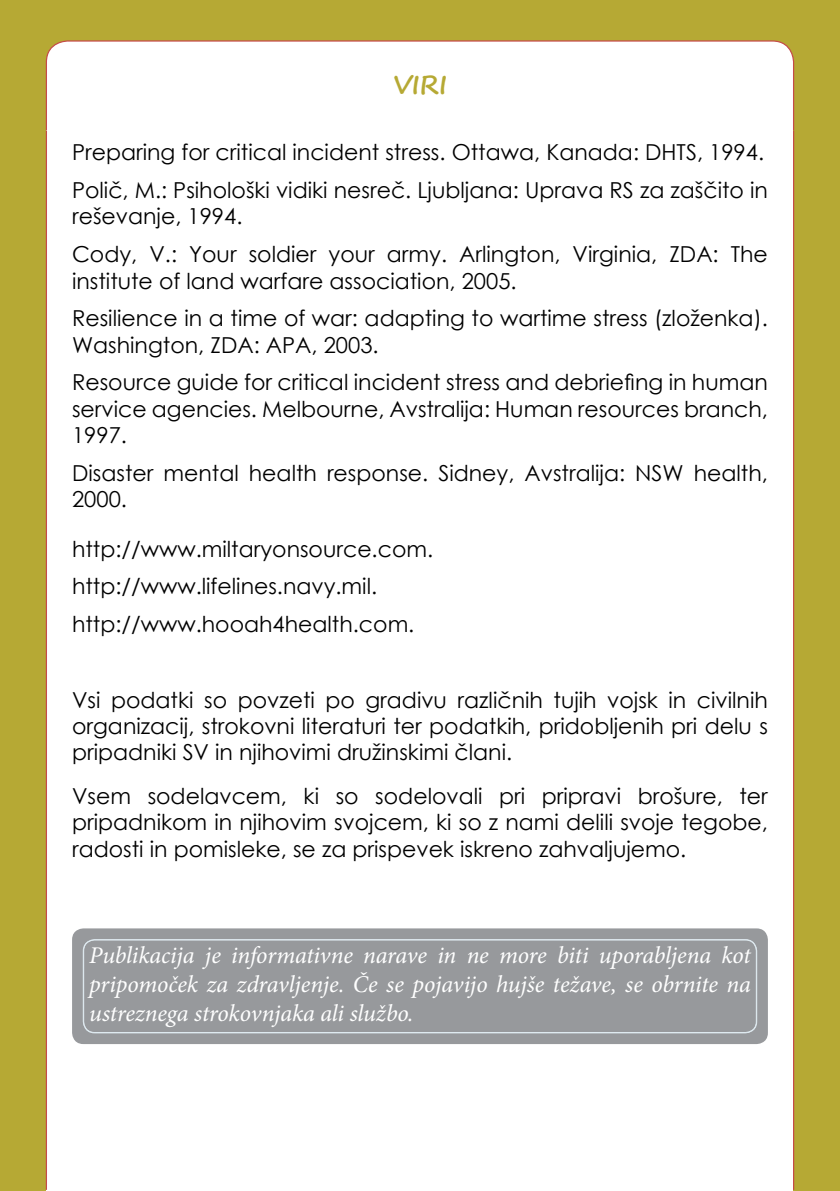
<style>
.page{position:relative;width:840px;height:1191px;background:#fff}
.page>*{position:absolute;margin:0;border:0;box-sizing:border-box;transform-origin:0 0}
.t1{font:700 26px "Segoe Print";color:#b6a934}
.t2{font:italic 24px/28.8px "Minion Pro";letter-spacing:-.01em;color:#fff;text-align:justify}
.t3{font:22px/37.8px "Century Gothic";color:#000}
</style>
<div class="page">
<div style="left:0;top:0;width:839px;height:130px;background:#b6a934"></div>
<div style="left:45px;top:40px;width:749px;height:90px;background:#fff"></div>
<div style="left:793px;top:130px;width:46px;height:1061px;background:linear-gradient(to right,#b6a934,#b6a934)"></div>
<div style="left:0;top:130px;width:46px;height:1061px;background:#b6a934"></div>
<hr style="left:792px;top:130px;width:1px;height:1059px;background:#c54b48">
<hr style="left:46px;top:130px;width:1px;height:1059px;background:#c54b48">
<div style="left:72px;top:928px;width:695px;height:116px;background:#97999c;border-radius:11px"></div>
<div style="left:83px;top:939px;width:673px;height:94px;border:1px solid #dfeaf0;border-radius:11px"></div>
<div style="left:84px;top:940px;width:672px;height:92px;border:1px solid #dfeaf0;border-radius:11px"></div>
<svg style="left:392px;top:74px;width:55px;height:22px"></svg>
<p class="t1" style="left:393px;top:61px;width:55px">VIRI</p>
<p class="t3" style="left:72px;top:133px;width:697px">Preparing for critical incident stress. Ottawa, Kanada: DHTS, 1994.<br>Polič, M.: Psihološki vidiki nesreč. Ljubljana: Uprava RS za zaščito in</p>
<p class="t3" style="left:72px;top:197px;width:697px">reševanje, 1994.<br>Cody, V.: Your soldier your army. Arlington, Virginia, ZDA: The</p>
<p class="t3" style="left:72px;top:261px;width:697px">institute of land warfare association, 2005.<br>Resilience in a time of war: adapting to wartime stress (zloženka).</p>
<p class="t3" style="left:72px;top:325px;width:697px">Washington, ZDA: APA, 2003.<br>Resource guide for critical incident stress and debriefing in human</p>
<p class="t3" style="left:72px;top:395px;width:697px;line-height:26.4px">service agencies. Melbourne, Avstralija: Human resources branch,<br>1997.</p>
<p class="t3" style="left:72px;top:459px;width:697px;line-height:26.4px">Disaster mental health response. Sidney, Avstralija: NSW health,<br>2000.</p>
<p class="t3" style="left:72px;top:529px;width:362px">http://www.miltaryonsource.com. http://www.lifelines.navy.mil. http://www.hooah4health.com.</p>
<p class="t3" style="left:72px;top:686px;width:697px;line-height:26.4px;text-align:justify">Vsi podatki so povzeti po gradivu različnih tujih vojsk in civilnih organizacij, strokovni literaturi ter podatkih, pridobljenih pri delu s pripadniki SV in njihovimi družinskimi člani.</p>
<p class="t3" style="left:72px;top:782px;width:697px;line-height:26.4px;text-align:justify">Vsem sodelavcem, ki so sodelovali pri pripravi brošure, ter pripadnikom in njihovim svojcem, ki so z nami delili svoje tegobe, radosti in pomisleke, se za prispevek iskreno zahvaljujemo.</p>
<p class="t2" style="left:89px;top:940px;width:663px">Publikacija je informativne narave in ne more biti uporabljena kot pripomoček za zdravljenje. Če se pojavijo hujše težave, se obrnite na ustreznega strokovnjaka ali službo.</p>
</div>
